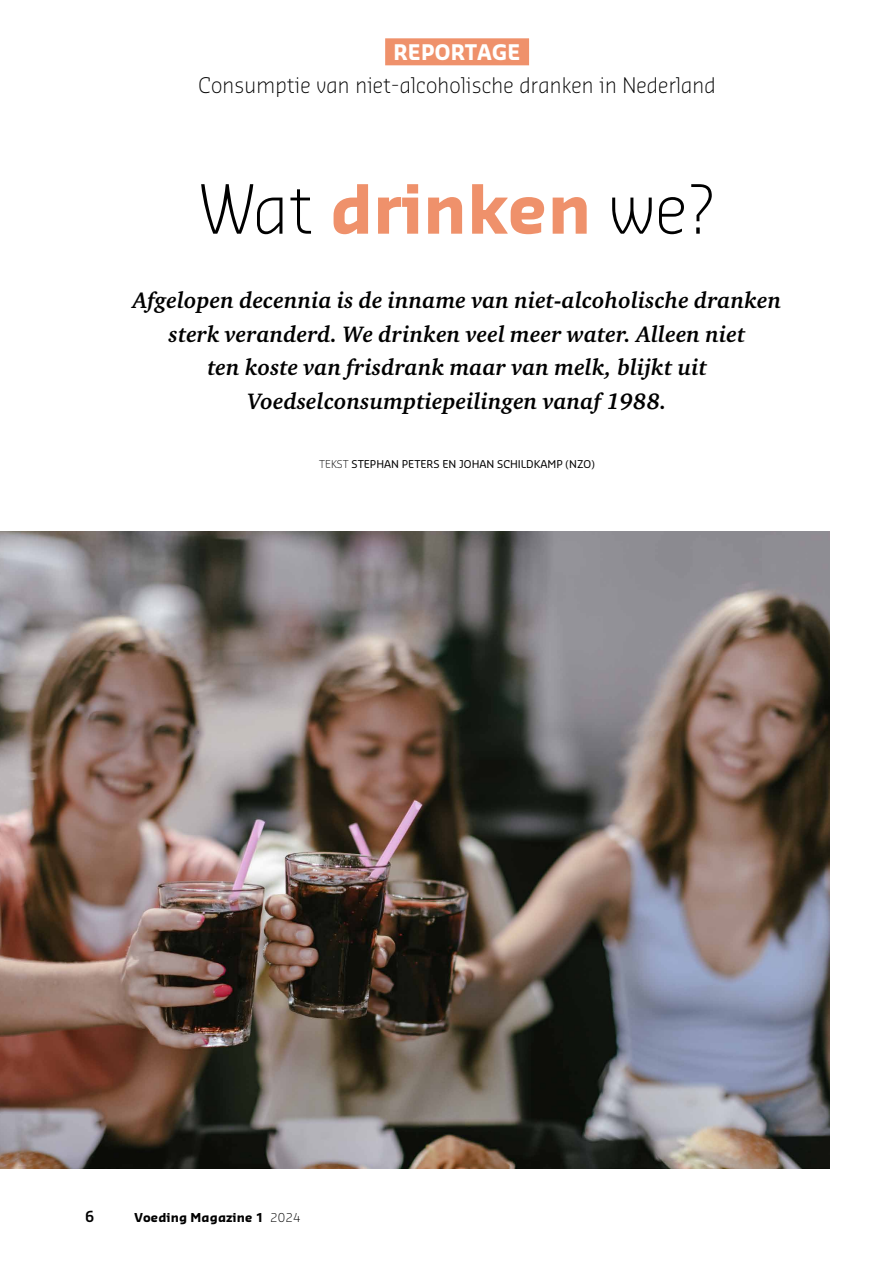
<style>
.page{position:relative;width:893px;height:1263px;background:#fff}
.page>*{position:absolute;margin:0;border:0;box-sizing:border-box;transform-origin:0 0}
.t1{font:700 66px "Sansa Std";color:#ef916b}
.t2{font:italic 700 22.95px/33.6px "Charter ITC Std";letter-spacing:.01em;color:#000;text-align:center}
.t3{font:300 21px "Sansa Std";letter-spacing:.01em;color:#000}
.t4{font:700 21px "Sansa Std";letter-spacing:.01em;color:#fff}
.t5{font:600 15px "Sansa Std";color:#000}
.t6{font:700 12px "Sansa Std";letter-spacing:.01em;color:#000}
.t7{font:10.5px "Sansa Std";color:#000}
.s1{font-weight:300;color:#000}
.s2{font-weight:300}
</style>
<div class="page">
<div style="left:385px;top:38px;width:144px;height:27px;background:#ef916b"></div>
<img style="left:0;top:531px;width:829px;height:637px">
<p class="t4" style="left:394px;top:38px;width:129px">REPORTAGE</p>
<p class="t3" style="left:198px;top:71px;width:519px">Consumptie van niet-alcoholische dranken in Nederland</p>
<h1 class="t1" style="left:199px;top:166px;width:517px"><span class="s1">Wat</span> drinken <span class="s1">we?</span></h1>
<p class="t2" style="left:133px;top:283px;width:650px">Afgelopen decennia is de inname van niet-alcoholische dranken sterk veranderd. We drinken veel meer water. Alleen niet<br>ten koste van frisdrank maar van melk, blijkt uit Voedselconsumptiepeilingen vanaf 1988.</p>
<p class="t7" style="left:319px;top:457px;width:277px"><span class="s2">TEKST</span> STEPHAN PETERS EN JOHAN SCHILDKAMP (NZO)</p>
<p class="t5" style="left:85px;top:1206px;width:11px">6</p>
<p class="t6" style="left:134px;top:1210px;width:168px">Voeding Magazine 1 <span class="s2">2024</span></p>
</div>
